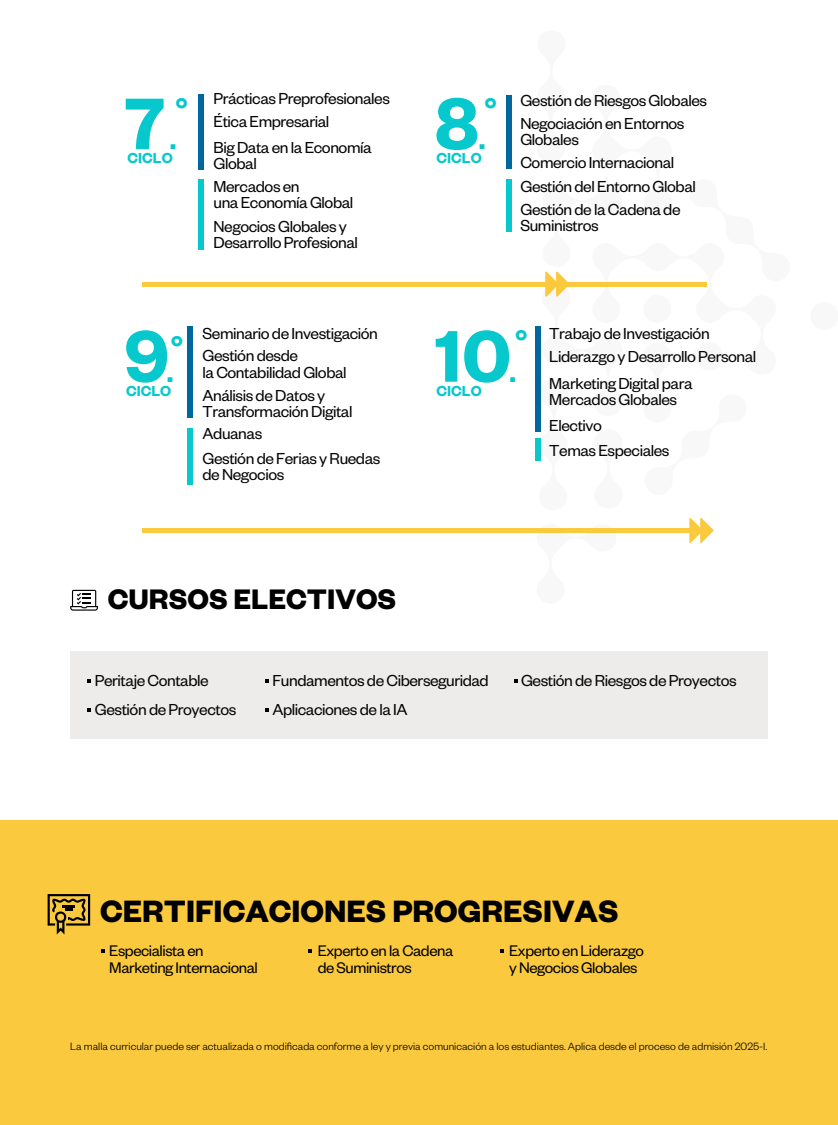
<style>
.page{position:relative;width:838px;height:1125px;background:#fff}
.page>*{position:absolute;margin:0;border:0;box-sizing:border-box;transform-origin:0 0}
.t1{font:600 80.12px "Founders Grotesk";color:#07c8cc}
.t2{font:600 36px "Founders Grotesk";color:#07c8cc}
.t3{font:700 33.88px "Founders Grotesk";color:#000}
.t4{font:700 31px "Founders Grotesk";color:#000}
.t5{font:600 30.38px "Founders Grotesk";color:#07c8cc}
.t6{font:17.5px/16.2px "Founders Grotesk";letter-spacing:-.025em;color:#050504}
.t7{font:16.88px/16.9px "Founders Grotesk";letter-spacing:-.025em;color:#000}
.t8{font:600 16px "Founders Grotesk";color:#07c8cc}
.t9{font:300 11.62px "Founders Grotesk";color:#000}
</style>
<div class="page">
<svg style="left:70px;top:590px;width:28px;height:21px"></svg>
<div style="left:70px;top:651px;width:697px;height:88px;background:#eeeceb"></div>
<svg style="left:87px;top:679px;width:4px;height:4px"></svg>
<svg style="left:87px;top:708px;width:4px;height:4px"></svg>
<svg style="left:265px;top:679px;width:3px;height:4px"></svg>
<svg style="left:265px;top:708px;width:3px;height:4px"></svg>
<svg style="left:514px;top:679px;width:3px;height:4px"></svg>
<div style="left:198px;top:94px;width:5px;height:75px;background:#00669e"></div>
<div style="left:198px;top:179px;width:5px;height:71px;background:#07c8cc"></div>
<div style="left:506px;top:95px;width:6px;height:74px;background:#00669e"></div>
<div style="left:506px;top:179px;width:6px;height:53px;background:#07c8cc"></div>
<div style="left:187px;top:428px;width:5px;height:57px;background:#07c8cc"></div>
<div style="left:187px;top:327px;width:5px;height:91px;background:#00669e"></div>
<div style="left:535px;top:327px;width:6px;height:105px;background:#00669e"></div>
<div style="left:535px;top:438px;width:6px;height:23px;background:#07c8cc"></div>
<hr style="left:142px;top:282px;width:565px;height:4px;background:#fac93d">
<svg style="left:536px;top:271px;width:178px;height:272px"></svg>
<div style="left:142px;top:528px;width:565px;height:5px;background:#fac93d"></div>
<div style="left:0;top:821px;width:838px;height:304px;background:#fac93d"></div>
<svg style="left:101px;top:949px;width:4px;height:4px"></svg>
<svg style="left:308px;top:949px;width:4px;height:4px"></svg>
<svg style="left:500px;top:949px;width:3px;height:4px"></svg>
<svg style="left:48px;top:894px;width:42px;height:40px"></svg>
<h2 class="t2" style="left:175px;top:86px;width:15px">°</h2>
<h1 class="t1" style="left:124px;top:73px;width:42px">7</h1>
<h3 class="t5" style="left:170px;top:120px;width:8px">.</h3>
<p class="t8" style="left:128px;top:148px;width:47px">CICLO</p>
<p class="t6" style="left:213px;top:85px;width:178px;line-height:24.5px">Prácticas Preprofesionales<br>Ética Empresarial<br>Big Data en la Economía</p>
<p class="t6" style="left:213px;top:151px;width:88px;line-height:22.8px">Global<br>Mercados en</p>
<p class="t6" style="left:213px;top:189px;width:141px;line-height:24.2px">una Economía Global<br>Negocios Globales y</p>
<p class="t6" style="left:213px;top:234px;width:146px">Desarrollo Profesional</p>
<h2 class="t2" style="left:484px;top:86px;width:15px">°</h2>
<h1 class="t1" style="left:435px;top:73px;width:46px">8</h1>
<h3 class="t5" style="left:478px;top:120px;width:8px">.</h3>
<p class="t8" style="left:436px;top:148px;width:47px">CICLO</p>
<p class="t6" style="left:520px;top:92px;width:188px">Gestión de Riesgos Globales</p>
<p class="t6" style="left:520px;top:114px;width:166px">Negociación en Entornos<br>Globales</p>
<p class="t6" style="left:520px;top:154px;width:155px">Comercio Internacional</p>
<p class="t6" style="left:520px;top:174px;width:177px;line-height:23.1px">Gestión del Entorno Global<br>Gestión de la Cadena de</p>
<p class="t6" style="left:520px;top:217px;width:80px">Suministros</p>
<p class="t6" style="left:202px;top:321px;width:177px;line-height:22.8px">Seminario de Investigación<br>Gestión desde</p>
<p class="t6" style="left:202px;top:360px;width:146px;line-height:23.1px">la Contabilidad Global<br>Análisis de Datos y</p>
<p class="t6" style="left:202px;top:400px;width:151px;line-height:22px">Transformación Digital<br>Aduanas</p>
<p class="t6" style="left:202px;top:449px;width:179px">Gestión de Ferias y Ruedas de Negocios</p>
<h2 class="t2" style="left:515px;top:319px;width:15px">°</h2>
<h1 class="t1" style="left:124px;top:305px;width:46px">9</h1>
<h2 class="t2" style="left:171px;top:324px;width:15px">°</h2>
<h1 class="t1" style="left:435px;top:305px;width:78px">10</h1>
<h3 class="t5" style="left:167px;top:353px;width:8px">.</h3>
<p class="t8" style="left:126px;top:381px;width:47px">CICLO</p>
<h3 class="t5" style="left:509px;top:353px;width:8px">.</h3>
<p class="t8" style="left:436px;top:381px;width:47px">CICLO</p>
<p class="t6" style="left:549px;top:324px;width:162px">Trabajo de Investigación</p>
<p class="t6" style="left:549px;top:348px;width:208px">Liderazgo y Desarrollo Personal</p>
<p class="t6" style="left:549px;top:374px;width:145px">Marketing Digital para<br>Mercados Globales</p>
<p class="t6" style="left:549px;top:441px;width:122px">Temas Especiales</p>
<p class="t6" style="left:549px;top:417px;width:54px">Electivo</p>
<h3 class="t4" style="left:108px;top:580px;width:290px">CURSOS ELECTIVOS</h3>
<p class="t6" style="left:95px;top:665px;width:143px;line-height:28.8px">Peritaje Contable<br>Gestión de Proyectos</p>
<p class="t6" style="left:521px;top:671px;width:217px">Gestión de Riesgos de Proyectos</p>
<p class="t6" style="left:272px;top:671px;width:218px">Fundamentos de Ciberseguridad</p>
<p class="t6" style="left:272px;top:700px;width:137px">Aplicaciones de la IA</p>
<h3 class="t3" style="left:100px;top:890px;width:520px">CERTIFICACIONES PROGRESIVAS</h3>
<p class="t7" style="left:109px;top:941px;width:150px">Especialista en<br>Marketing Internacional</p>
<p class="t7" style="left:318px;top:941px;width:137px">Experto en la Cadena de Suministros</p>
<p class="t7" style="left:509px;top:941px;width:136px">Experto en Liderazgo y Negocios Globales</p>
<p class="t9" style="left:70px;top:1039px;width:698px">La malla curricular puede ser actualizada o modificada conforme a ley y previa comunicación a los estudiantes. Aplica desde el proceso de admisión 2025-I.</p>
</div>
